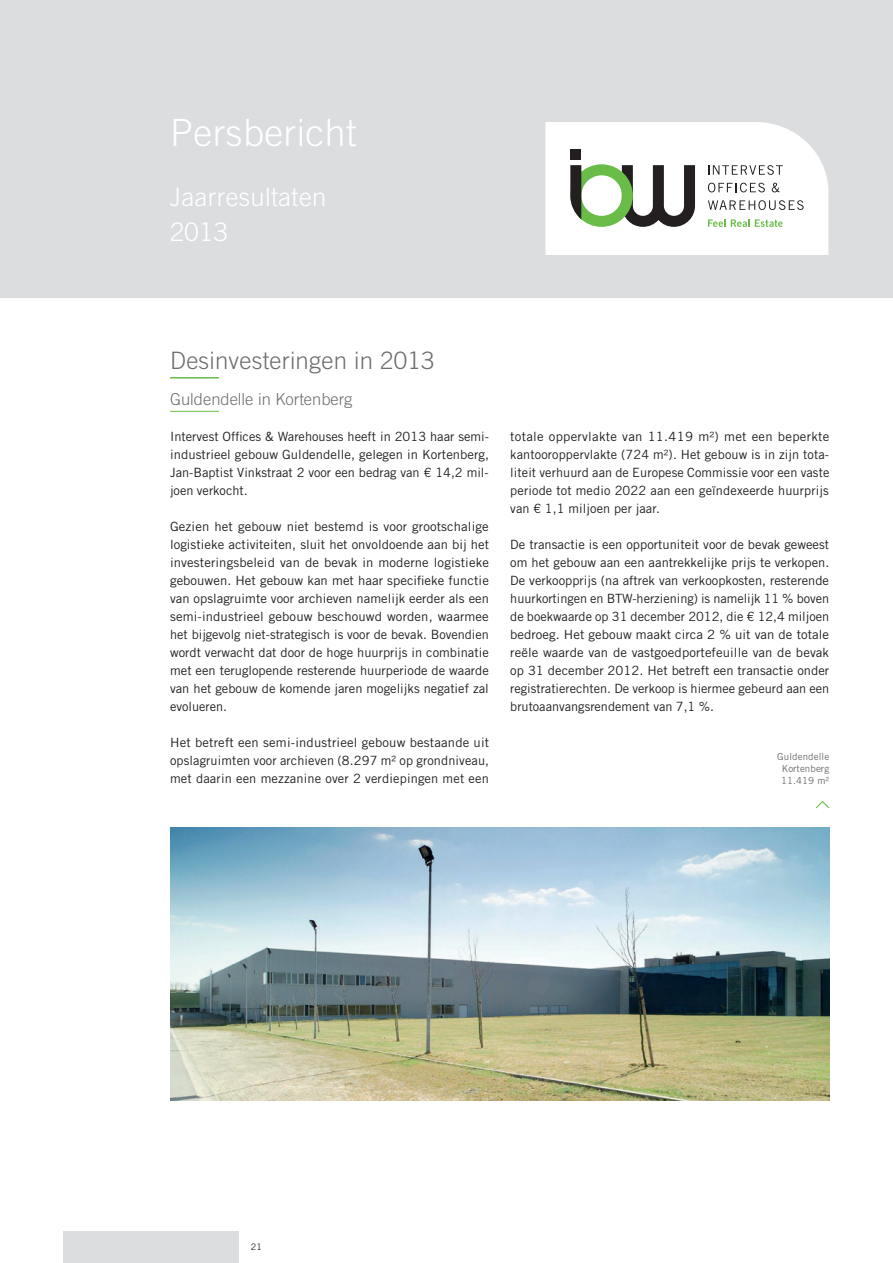
<style>
.page{position:relative;width:893px;height:1263px;background:#fff}
.page>*{position:absolute;margin:0;border:0;box-sizing:border-box;transform-origin:0 0}
.t1{font:300 37.5px "Trade Gothic LT Std";letter-spacing:.015em;color:#fff}
.t2{font:300 25.5px/34.5px "Trade Gothic LT Std";letter-spacing:.015em;color:#fff}
.t3{font:300 24px "Trade Gothic LT Std";letter-spacing:.01em;color:#6c6d70}
.t4{font:300 16.5px "Trade Gothic LT Std";color:#6c6d70}
.t5{font:12.75px/18px "Trade Gothic LT Std";color:#231f20;text-align:justify}
.t6{font:9.75px/12px "Trade Gothic LT Std";letter-spacing:.01em;color:#6c6d70;text-align:center}
.t7{font:9px "Trade Gothic LT Std";color:#231f20}
</style>
<div class="page">
<hr style="left:170px;top:377px;width:49px;height:2px;background:#68bc47">
<hr style="left:170px;top:411px;width:49px;height:1px;background:#68bc47">
<svg style="left:815px;top:801px;width:14px;height:8px"></svg>
<img style="left:170px;top:827px;width:659px;height:273px">
<div style="left:64px;top:1231px;width:175px;height:32px;background:#dcdddf"></div>
<div style="left:0;top:0;width:893px;height:298px;background:#dcdddf"></div>
<svg style="left:545px;top:122px;width:283px;height:133px;background:#e4e7e2"></svg>
<h1 class="t1" style="left:170px;top:111px;width:188px">Persbericht</h1>
<h2 class="t2" style="left:170px;top:180px;width:158px">Jaarresultaten<br>2013</h2>
<h3 class="t3" style="left:170px;top:346px;width:266px">Desinvesteringen in 2013</h3>
<p class="t4" style="left:170px;top:389px;width:184px">Guldendelle in Kortenberg</p>
<p class="t5" style="left:170px;top:427px;width:321px">Intervest Offices &amp; Warehouses heeft in 2013 haar semi&shy;industrieel gebouw Guldendelle, gelegen in Kortenberg, Jan-Baptist Vinkstraat 2 voor een bedrag van € 14,2 mil&shy;joen verkocht.</p>
<p class="t5" style="left:170px;top:517px;width:321px">Gezien het gebouw niet bestemd is voor grootschalige logistieke activiteiten, sluit het onvoldoende aan bij het investeringsbeleid van de bevak in moderne logistieke gebouwen. Het gebouw kan met haar specifieke functie van opslagruimte voor archieven namelijk eerder als een semi-industrieel gebouw beschouwd worden, waarmee het bijgevolg niet-strategisch is voor de bevak. Bovendien wordt verwacht dat door de hoge huurprijs in combinatie met een teruglopende resterende huurperiode de waarde van het gebouw de komende jaren mogelijks negatief zal evolueren.</p>
<p class="t5" style="left:170px;top:733px;width:321px">Het betreft een semi-industrieel gebouw bestaande uit opslagruimten voor archieven (8.297 m² op grondniveau, met daarin een mezzanine over 2 verdiepingen met een</p>
<p class="t5" style="left:510px;top:427px;width:321px">totale oppervlakte van 11.419 m²) met een beperkte kantooroppervlakte (724 m²). Het gebouw is in zijn tota&shy;liteit verhuurd aan de Europese Commissie voor een vaste periode tot medio 2022 aan een geïndexeerde huurprijs van € 1,1 miljoen per jaar.</p>
<p class="t5" style="left:510px;top:535px;width:321px">De transactie is een opportuniteit voor de bevak geweest om het gebouw aan een aantrekkelijke prijs te verkopen.<br>De verkoopprijs (na aftrek van verkoopkosten, resterende huurkortingen en BTW-herziening) is namelijk 11 % boven de boekwaarde op 31 december 2012, die € 12,4 miljoen bedroeg. Het gebouw maakt circa 2 % uit van de totale reële waarde van de vastgoedportefeuille van de bevak op 31 december 2012. Het betreft een transactie onder registratierechten. De verkoop is hiermee gebeurd aan een brutoaanvangsrendement van 7,1 %.</p>
<p class="t6" style="left:777px;top:750px;width:53px">Guldendelle<br>Kortenberg<br>11.419 m²</p>
<p class="t7" style="left:251px;top:1241px;width:12px">21</p>
</div>
